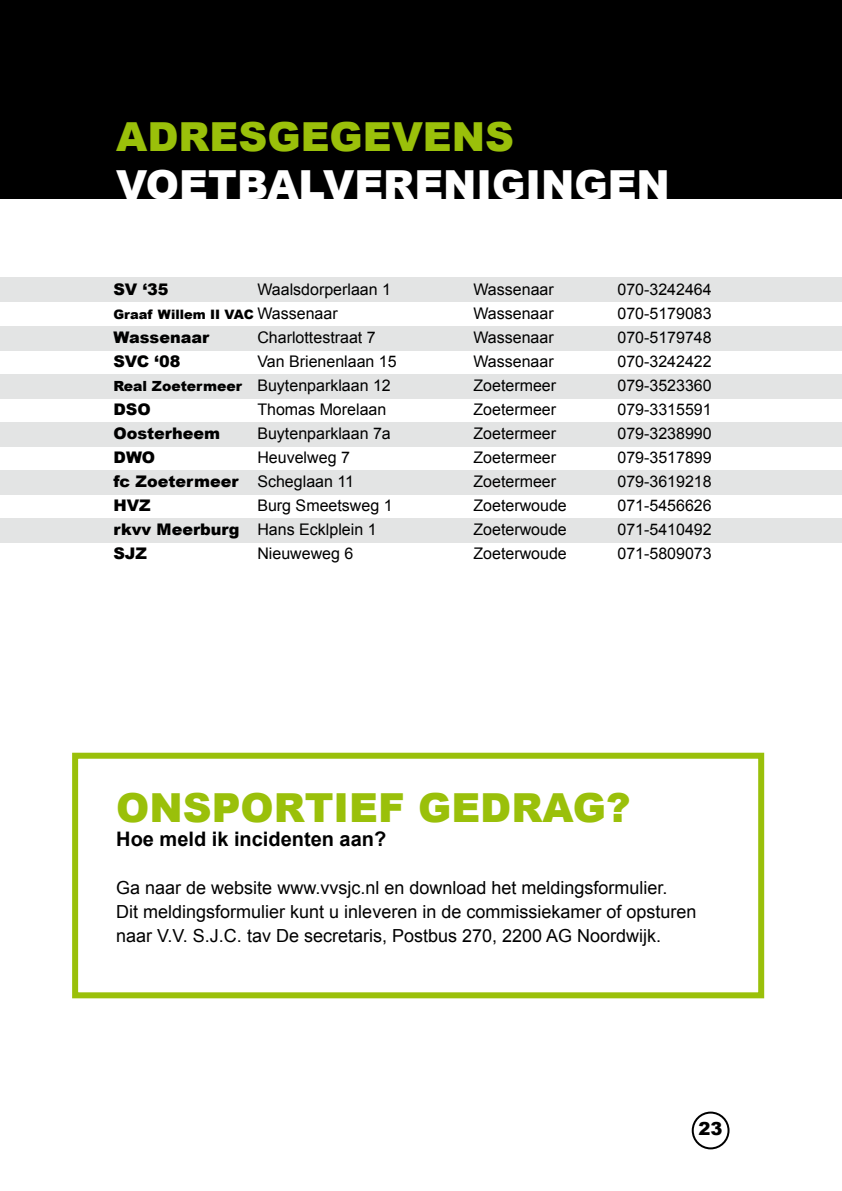
<style>
.page{position:relative;width:842px;height:1191px;background:#fff}
.page>*{position:absolute;margin:0;border:0;box-sizing:border-box;transform-origin:0 0}
.t1{font:900 40px "Arial";color:#9ac00a}
.t2{font:900 40px "Arial";color:#fff}
.t3{font:700 20px "Arial";color:#000}
.t4{font:18px/24px "Arial";color:#000}
.t5{font:900 18px "Arial";color:#000}
.t6{font:16px "Arial";color:#000}
.t7{font:900 16px "Arial";color:#000}
.t8{font:900 13px "Arial";color:#000}
.s1{font-weight:400;font-size:16px}
.s2{font-weight:900;font-size:14px}
.s3{font-weight:400}
.s4{font-weight:900}
</style>
<div class="page">
<div style="left:0;top:278px;width:842px;height:24px;background:#e3e4e4"></div>
<div style="left:0;top:326px;width:842px;height:24px;background:#e3e4e4"></div>
<div style="left:0;top:374px;width:842px;height:24px;background:#e3e4e4"></div>
<div style="left:0;top:422px;width:842px;height:24px;background:#e3e4e4"></div>
<div style="left:0;top:471px;width:842px;height:24px;background:#e3e4e4"></div>
<div style="left:0;top:519px;width:842px;height:24px;background:#e3e4e4"></div>
<div style="left:0;top:0;width:842px;height:198px;background:#000"></div>
<div style="left:692px;top:1111px;width:37px;height:38px;border:2px solid #000;border-radius:50%"></div>
<div style="left:72px;top:752px;width:692px;height:246px;border:6px solid #9ac00a"></div>
<h1 class="t1" style="left:116px;top:108px;width:399px">ADRESGEGEVENS</h1>
<h1 class="t2" style="left:116px;top:156px;width:555px">VOETBALVERENIGINGEN</h1>
<p class="t7" style="left:113px;top:278px;width:57px">SV ‘35</p>
<p class="t6" style="left:257px;top:279px;width:135px">Waalsdorperlaan 1</p>
<p class="t6" style="left:473px;top:279px;width:82px">Wassenaar</p>
<p class="t6" style="left:617px;top:279px;width:96px">070-3242464</p>
<p class="t8" style="left:113px;top:305px;width:226px">Graaf Willem II VAC <span class="s1">Wassenaar</span></p>
<p class="t6" style="left:473px;top:303px;width:82px">Wassenaar</p>
<p class="t6" style="left:617px;top:303px;width:96px">070-5179083</p>
<p class="t7" style="left:113px;top:326px;width:97px">Wassenaar</p>
<p class="t6" style="left:257px;top:327px;width:120px">Charlottestraat 7</p>
<p class="t6" style="left:473px;top:327px;width:82px">Wassenaar</p>
<p class="t6" style="left:617px;top:327px;width:96px">070-5179748</p>
<p class="t7" style="left:113px;top:350px;width:69px">SVC ‘08</p>
<p class="t6" style="left:257px;top:351px;width:141px">Van Brienenlaan 15</p>
<p class="t6" style="left:473px;top:351px;width:82px">Wassenaar</p>
<p class="t6" style="left:617px;top:351px;width:96px">070-3242422</p>
<p class="t6" style="left:113px;top:375px;width:279px"><span class="s2">Real Zoetermeer</span> Buytenparklaan 12</p>
<p class="t6" style="left:473px;top:375px;width:84px">Zoetermeer</p>
<p class="t6" style="left:617px;top:375px;width:96px">079-3523360</p>
<p class="t7" style="left:113px;top:398px;width:39px">DSO</p>
<p class="t6" style="left:257px;top:399px;width:130px">Thomas Morelaan</p>
<p class="t6" style="left:473px;top:399px;width:84px">Zoetermeer</p>
<p class="t6" style="left:617px;top:399px;width:96px">079-3315591</p>
<p class="t7" style="left:113px;top:422px;width:108px">Oosterheem</p>
<p class="t6" style="left:257px;top:423px;width:135px">Buytenparklaan 7a</p>
<p class="t6" style="left:473px;top:423px;width:84px">Zoetermeer</p>
<p class="t6" style="left:617px;top:423px;width:96px">079-3238990</p>
<p class="t7" style="left:113px;top:446px;width:43px">DWO</p>
<p class="t6" style="left:257px;top:447px;width:94px">Heuvelweg 7</p>
<p class="t6" style="left:473px;top:447px;width:84px">Zoetermeer</p>
<p class="t6" style="left:617px;top:447px;width:96px">079-3517899</p>
<p class="t7" style="left:113px;top:470px;width:242px">fc Zoetermeer <span class="s3">Scheglaan 11</span></p>
<p class="t6" style="left:473px;top:471px;width:84px">Zoetermeer</p>
<p class="t6" style="left:617px;top:471px;width:96px">079-3619218</p>
<p class="t7" style="left:113px;top:494px;width:39px">HVZ</p>
<p class="t6" style="left:257px;top:495px;width:137px">Burg Smeetsweg 1</p>
<p class="t6" style="left:473px;top:495px;width:95px">Zoeterwoude</p>
<p class="t6" style="left:617px;top:495px;width:96px">071-5456626</p>
<p class="t6" style="left:113px;top:519px;width:265px"><span class="s4">rkvv Meerburg</span> Hans Ecklplein 1</p>
<p class="t6" style="left:473px;top:519px;width:95px">Zoeterwoude</p>
<p class="t6" style="left:617px;top:519px;width:96px">071-5410492</p>
<p class="t7" style="left:113px;top:542px;width:35px">SJZ</p>
<p class="t6" style="left:257px;top:543px;width:98px">Nieuweweg 6</p>
<p class="t6" style="left:473px;top:543px;width:95px">Zoeterwoude</p>
<p class="t6" style="left:617px;top:543px;width:96px">071-5809073</p>
<h1 class="t1" style="left:116px;top:779px;width:516px">ONSPORTIEF GEDRAG?</h1>
<p class="t3" style="left:116px;top:826px;width:272px">Hoe meld ik incidenten aan?</p>
<p class="t4" style="left:116px;top:876px;width:582px">Ga naar de website www.vvsjc.nl en download het meldingsformulier.<br>Dit meldingsformulier kunt u inleveren in de commissiekamer of opsturen naar V.V. S.J.C. tav De secretaris, Postbus 270, 2200 AG Noordwijk.</p>
<p class="t5" style="left:699px;top:1116px;width:26px">23</p>
</div>
